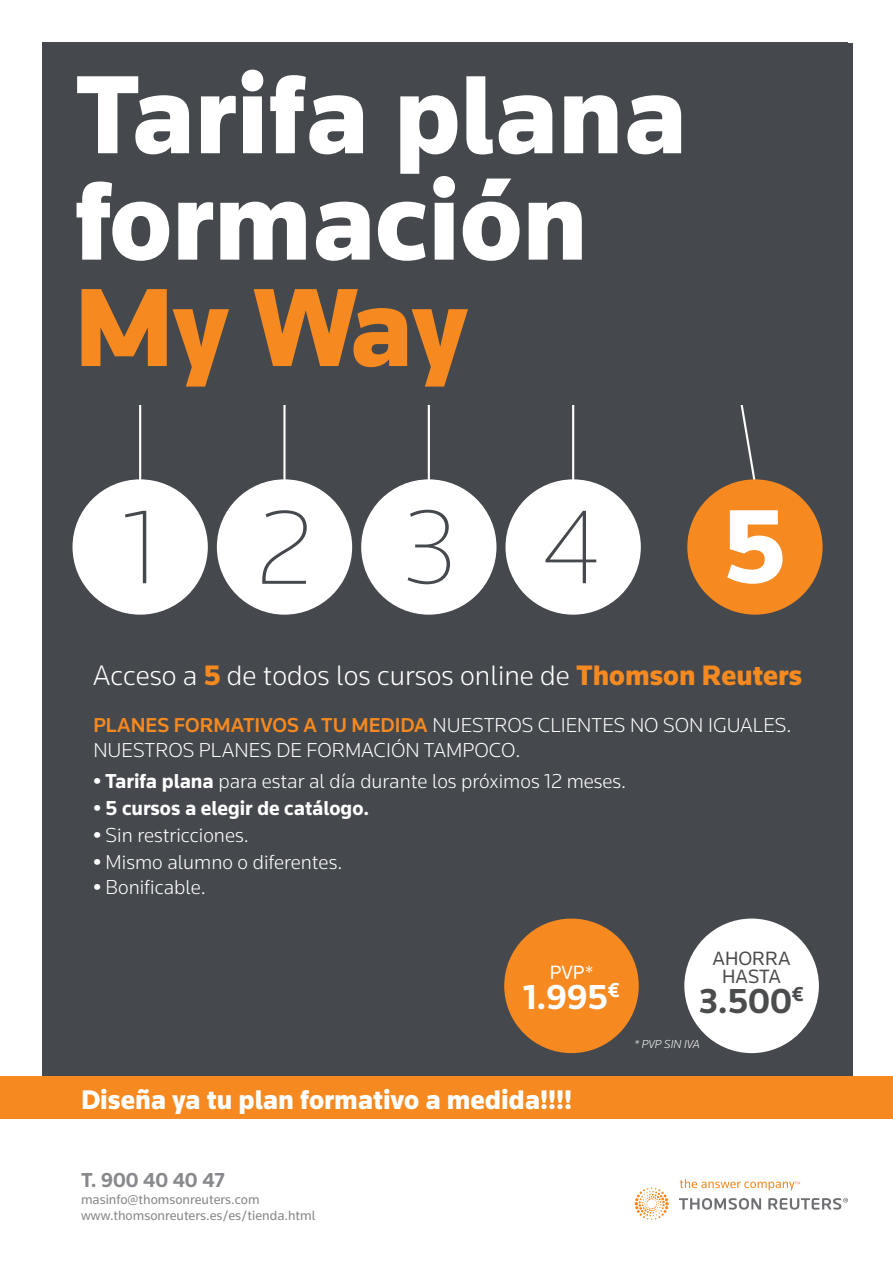
<style>
.page{position:relative;width:893px;height:1263px;background:#fff}
.page>*{position:absolute;margin:0;border:0;box-sizing:border-box;transform-origin:0 0}
.t1{font:900 115.5px/106.4px "Knowledge";color:#fff}
.t2{font:900 115.5px "Knowledge";color:#f6891f}
.t3{font:700 36px "Knowledge";color:#fff}
.t4{font:700 36px "Knowledge";color:#4b4c4d}
.t5{font:300 29.25px "Knowledge";color:#fff}
.t6{font:900 27.9px "Knowledge";color:#fff}
.t7{font:700 21px "Knowledge";color:#87898c}
.t8{font:300 20.85px/25.3px "Knowledge";color:#fff}
.t9{font:700 20.85px "Knowledge";color:#fff}
.t10{font:19.95px/18px "Knowledge";color:#4b4c4d;text-align:center}
.t11{font:19.95px "Knowledge";color:#fff}
.t12{font:13.95px/16.8px "Knowledge";color:#87898c}
.t13{font:italic 300 12px "Knowledge";color:#fff}
.s1{font-weight:900;color:#f6891f}
.s2{font-weight:500;color:#f6891f}
.s3{font-weight:700}
</style>
<div class="page">
<svg style="left:634px;top:1187px;width:35px;height:33px"></svg>
<svg style="left:679px;top:1198px;width:169px;height:12px"></svg>
<svg style="left:680px;top:1179px;width:120px;height:11px"></svg>
<div style="left:43px;top:43px;width:810px;height:1051px;background:#45494d"></div>
<hr style="left:139px;top:0;width:2px;height:548px;background:#fff">
<div style="left:73px;top:479px;width:135px;height:136px;background:#fff;border-radius:50%"></div>
<svg style="left:125px;top:511px;width:21px;height:72px"></svg>
<hr style="left:283px;top:0;width:3px;height:548px;background:#fff">
<div style="left:217px;top:479px;width:135px;height:136px;background:#fff;border-radius:50%"></div>
<svg style="left:262px;top:510px;width:45px;height:74px"></svg>
<hr style="left:428px;top:0;width:2px;height:548px;background:#fff">
<div style="left:361px;top:479px;width:135px;height:136px;background:#fff;border-radius:50%"></div>
<svg style="left:408px;top:510px;width:42px;height:74px"></svg>
<hr style="left:572px;top:0;width:2px;height:548px;background:#fff">
<div style="left:505px;top:479px;width:136px;height:136px;background:#fff;border-radius:50%"></div>
<svg style="left:545px;top:511px;width:51px;height:72px"></svg>
<svg style="left:668px;top:42px;width:100px;height:497px"></svg>
<div style="left:687px;top:479px;width:136px;height:136px;background:#f6891f;border-radius:50%"></div>
<svg style="left:727px;top:510px;width:56px;height:74px"></svg>
<div style="left:43px;top:43px;width:805px;height:362px;background:#45494d"></div>
<div style="left:504px;top:918px;width:135px;height:135px;background:#f6891f;border-radius:50%"></div>
<div style="left:684px;top:918px;width:135px;height:135px;background:#fff;border-radius:50%"></div>
<div style="left:0;top:1076px;width:893px;height:43px;background:#f6891f"></div>
<h1 class="t1" style="left:75px;top:60px;width:614px">Tarifa plana formación</h1>
<h1 class="t2" style="left:75px;top:256px;width:394px">My Way</h1>
<h3 class="t5" style="left:93px;top:657px;width:711px">Acceso a <span class="s1">5</span> de todos los cursos online de <span class="s1">Thomson Reuters</span></h3>
<p class="t8" style="left:93px;top:712px;width:700px"><span class="s2">PLANES FORMATIVOS A TU MEDIDA</span> NUESTROS CLIENTES NO SON IGUALES.<br>NUESTROS PLANES DE FORMACIÓN TAMPOCO.</p>
<p class="t8" style="left:93px;top:768px;width:534px"><span class="s3">• Tarifa plana</span> para estar al día durante los próximos 12 meses.</p>
<p class="t9" style="left:93px;top:795px;width:277px">• 5 cursos a elegir de catálogo.</p>
<p class="t8" style="left:93px;top:822px;width:157px"><span class="s3">•</span> Sin restricciones.</p>
<p class="t8" style="left:93px;top:849px;width:251px"><span class="s3">•</span> Mismo alumno o diferentes.</p>
<p class="t8" style="left:93px;top:874px;width:114px"><span class="s3">•</span> Bonificable.</p>
<p class="t11" style="left:550px;top:960px;width:45px">PVP*</p>
<h2 class="t3" style="left:523px;top:974px;width:98px">1.995<sup>€</sup></h2>
<h3 class="t6" style="left:81px;top:1082px;width:493px">Diseña ya tu plan formativo a medida!!!!</h3>
<p class="t10" style="left:712px;top:949px;width:80px">AHORRA<br>HASTA</p>
<h2 class="t4" style="left:699px;top:979px;width:106px">3.500<sup>€</sup></h2>
<p class="t13" style="left:634px;top:1037px;width:67px">* PVP SIN IVA</p>
<p class="t7" style="left:81px;top:1167px;width:145px">T. 900 40 40 47</p>
<p class="t12" style="left:81px;top:1190px;width:236px">masinfo@thomsonreuters.com www.thomsonreuters.es/es/tienda.html</p>
</div>
